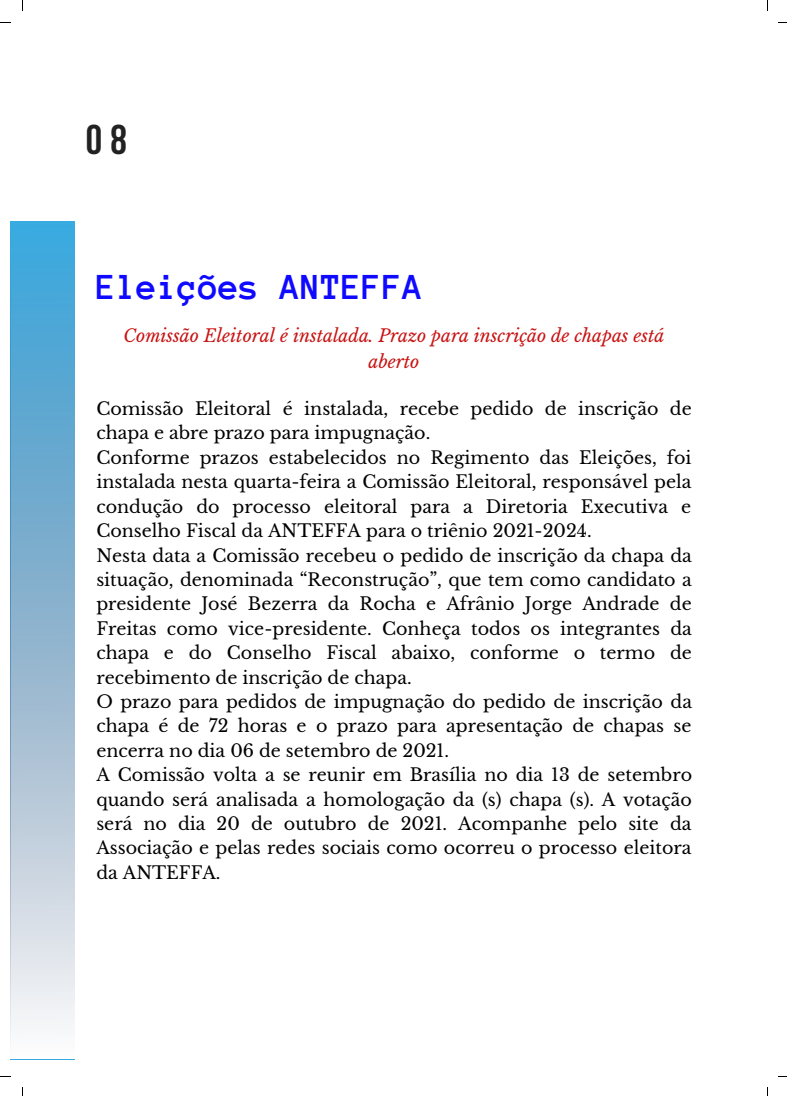
<style>
.page{position:relative;width:787px;height:1096px;background:#fff}
.page>*{position:absolute;margin:0;border:0;box-sizing:border-box;transform-origin:0 0}
.t1{font:700 41.38px "Bebas Neue";color:#222}
.t2{font:700 37.5px "Anonymous Pro";color:#0f0aff}
.t3{font:17.5px/24.4px "Libre Baskerville";color:#000;text-align:justify}
.t4{font:italic 17.5px/26.2px "Libre Baskerville";color:#c91313;text-align:center}
</style>
<div class="page">
<svg style="left:10px;top:222px;width:65px;height:821px;background:#8ab8d5"></svg>
<p class="t1" style="left:86px;top:123px;width:43px">08</p>
<p class="t2" style="left:96px;top:268px;width:329px">Eleições ANTEFFA</p>
<p class="t4" style="left:123px;top:322px;width:542px">Comissão Eleitoral é instalada. Prazo para inscrição de chapas está aberto</p>
<p class="t3" style="left:96px;top:397px;width:597px">Comissão Eleitoral é instalada, recebe pedido de inscrição de chapa e abre prazo para impugnação.</p>
<p class="t3" style="left:96px;top:445px;width:597px">Conforme prazos estabelecidos no Regimento das Eleições, foi instalada nesta quarta-feira a Comissão Eleitoral, responsável pela condução do processo eleitoral para a Diretoria Executiva e Conselho Fiscal da ANTEFFA para o triênio 2021-2024.</p>
<p class="t3" style="left:96px;top:543px;width:597px">Nesta data a Comissão recebeu o pedido de inscrição da chapa da situação, denominada “Reconstrução”, que tem como candidato a presidente José Bezerra da Rocha e Afrânio Jorge Andrade de Freitas como vice-presidente. Conheça todos os integrantes da chapa e do Conselho Fiscal abaixo, conforme o termo de recebimento de inscrição de chapa.</p>
<p class="t3" style="left:96px;top:689px;width:597px">O prazo para pedidos de impugnação do pedido de inscrição da chapa é de 72 horas e o prazo para apresentação de chapas se encerra no dia 06 de setembro de 2021.</p>
<p class="t3" style="left:96px;top:762px;width:597px">A Comissão volta a se reunir em Brasília no dia 13 de setembro quando será analisada a homologação da (s) chapa (s). A votação será no dia 20 de outubro de 2021. Acompanhe pelo site da Associação e pelas redes sociais como ocorreu o processo eleitora da ANTEFFA.</p>
</div>
